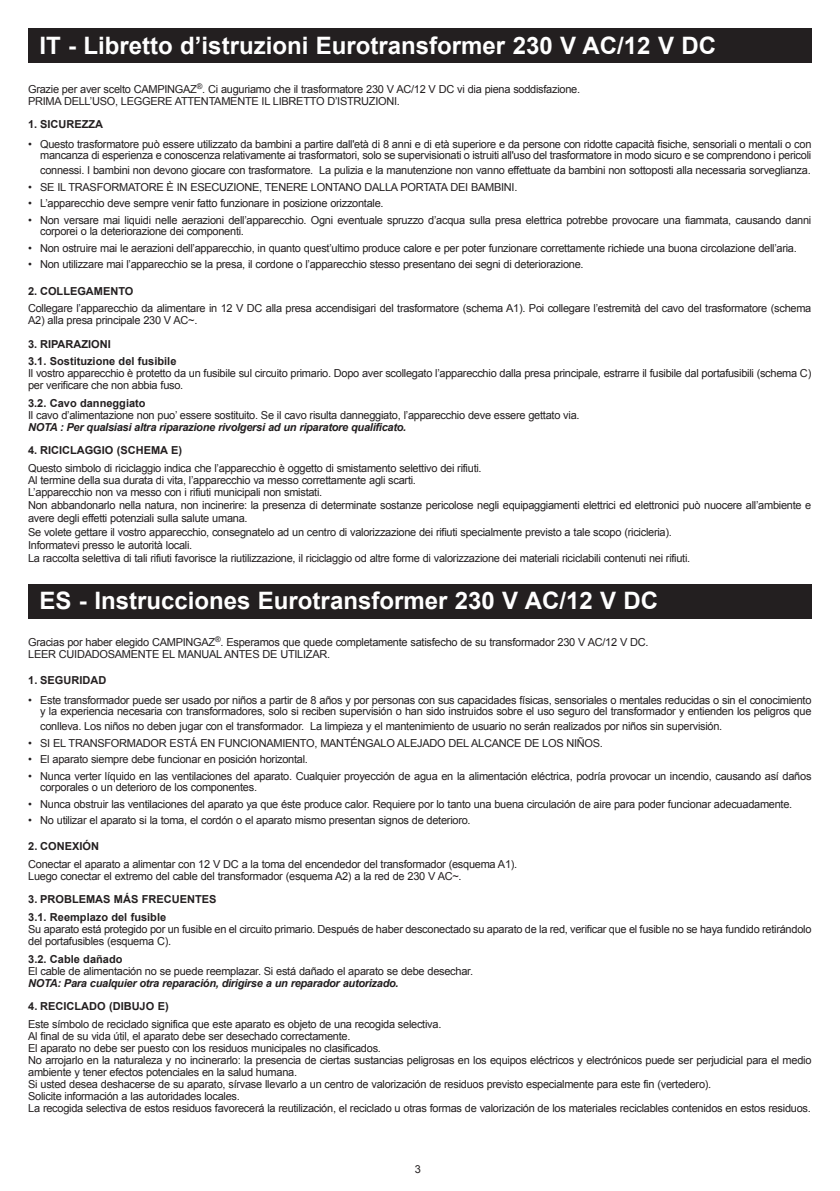
<style>
.page{position:relative;width:840px;height:1191px;background:#fff}
.page>*{position:absolute;margin:0;border:0;box-sizing:border-box;transform-origin:0 0}
.t1{font:700 24px "Arial";color:#fff}
.t2{font:11px/12px "Arial";letter-spacing:-.025em;color:#231f20}
.t3{font:700 11px/17.6px "Arial";color:#231f20}
.t4{font:italic 700 11px "Arial";letter-spacing:-.025em;color:#231f20}
</style>
<div class="page">
<div style="left:28px;top:28px;width:783px;height:34px;background:#231f20"></div>
<div style="left:28px;top:584px;width:783px;height:34px;background:#231f20"></div>
<h1 class="t1" style="left:39px;top:36px;width:677px">IT - Libretto d’istruzioni Eurotransformer 230 V AC/12 V DC</h1>
<p class="t2" style="left:28px;top:83px;width:553px">Grazie per aver scelto CAMPINGAZ<sup>®</sup>. Ci auguriamo che il trasformatore 230 V AC/12 V DC vi dia piena soddisfazione.<br>PRIMA DELL’USO, LEGGERE ATTENTAMENTE IL LIBRETTO D’ISTRUZIONI.</p>
<p class="t3" style="left:28px;top:117px;width:76px">1. SICUREZZA</p>
<p class="t2" style="left:28px;top:140px;width:784px;line-height:11px;text-align:right">• Questo trasformatore può essere utilizzato da bambini a partire dall'età di 8 anni e di età superiore e da persone con ridotte capacità fisiche, sensoriali o mentali o con mancanza di esperienza e conoscenza relativamente ai trasformatori, solo se supervisionati o istruiti all'uso del trasformatore in modo sicuro e se comprendono i pericoli</p>
<p class="t2" style="left:40px;top:164px;width:771px">connessi. I bambini non devono giocare con trasformatore. La pulizia e la manutenzione non vanno effettuate da bambini non sottoposti alla necessaria sorveglianza.</p>
<p class="t2" style="left:28px;top:182px;width:490px">• SE IL TRASFORMATORE È IN ESECUZIONE, TENERE LONTANO DALLA PORTATA DEI BAMBINI.</p>
<p class="t2" style="left:28px;top:198px;width:357px">• L’apparecchio deve sempre venir fatto funzionare in posizione orizzontale.</p>
<p class="t2" style="left:40px;top:216px;width:772px;line-height:11px;text-indent:-12px">• Non versare mai liquidi nelle aerazioni dell’apparecchio. Ogni eventuale spruzzo d’acqua sulla presa elettrica potrebbe provocare una fiammata, causando danni corporei o la deteriorazione dei componenti.</p>
<p class="t2" style="left:28px;top:243px;width:769px">• Non ostruire mai le aerazioni dell’apparecchio, in quanto quest’ultimo produce calore e per poter funzionare correttamente richiede una buona circolazione dell’aria.</p>
<p class="t2" style="left:28px;top:259px;width:556px">• Non utilizzare mai l’apparecchio se la presa, il cordone o l’apparecchio stesso presentano dei segni di deteriorazione.</p>
<p class="t3" style="left:28px;top:283px;width:107px">2. COLLEGAMENTO</p>
<p class="t2" style="left:28px;top:302px;width:784px">Collegare l’apparecchio da alimentare in 12 V DC alla presa accendisigari del trasformatore (schema A1). Poi collegare l’estremità del cavo del trasformatore (schema<br>A2) alla presa principale 230 V AC~.</p>
<p class="t3" style="left:28px;top:336px;width:150px">3. RIPARAZIONI<br>3.1. Sostituzione del fusibile</p>
<p class="t2" style="left:28px;top:367px;width:784px">Il vostro apparecchio è protetto da un fusibile sul circuito primario. Dopo aver scollegato l’apparecchio dalla presa principale, estrarre il fusibile dal portafusibili (schema C) per verificare che non abbia fuso.</p>
<p class="t3" style="left:28px;top:395px;width:119px">3.2. Cavo danneggiato</p>
<p class="t2" style="left:28px;top:409px;width:552px">Il cavo d’alimentazione non puo’ essere sostituito. Se il cavo risulta danneggiato, l’apparecchio deve essere gettato via.</p>
<p class="t4" style="left:28px;top:422px;width:379px">NOTA : Per qualsiasi altra riparazione rivolgersi ad un riparatore qualificato.</p>
<p class="t3" style="left:28px;top:442px;width:155px">4. RICICLAGGIO (SCHEMA E)</p>
<p class="t2" style="left:28px;top:462px;width:455px">Questo simbolo di riciclaggio indica che l’apparecchio è oggetto di smistamento selettivo dei rifiuti.<br>Al termine della sua durata di vita, l’apparecchio va messo correttamente agli scarti.<br>L’apparecchio non va messo con i rifiuti municipali non smistati.</p>
<p class="t2" style="left:28px;top:499px;width:784px;line-height:13.2px">Non abbandonarlo nella natura, non incinerire: la presenza di determinate sostanze pericolose negli equipaggiamenti elettrici ed elettronici può nuocere all’ambiente e avere degli effetti potenziali sulla salute umana.<br>Se volete gettare il vostro apparecchio, consegnatelo ad un centro di valorizzazione dei rifiuti specialmente previsto a tale scopo (ricicleria).<br>Informatevi presso le autorità locali.<br>La raccolta selettiva di tali rifiuti favorisce la riutilizzazione, il riciclaggio od altre forme di valorizzazione dei materiali riciclabili contenuti nei rifiuti.</p>
<h1 class="t1" style="left:40px;top:590px;width:619px">ES - Instrucciones Eurotransformer 230 V AC/12 V DC</h1>
<p class="t2" style="left:28px;top:636px;width:621px">Gracias por haber elegido CAMPINGAZ<sup>®</sup>. Esperamos que quede completamente satisfecho de su transformador 230 V AC/12 V DC.<br>LEER CUIDADOSAMENTE EL MANUAL ANTES DE UTILIZAR.</p>
<p class="t3" style="left:28px;top:672px;width:80px">1. SEGURIDAD</p>
<p class="t2" style="left:28px;top:695px;width:784px;line-height:11px;text-align:right">• Este transformador puede ser usado por niños a partir de 8 años y por personas con sus capacidades físicas, sensoriales o mentales reducidas o sin el conocimiento y la experiencia necesaria con transformadores, solo si reciben supervisión o han sido instruidos sobre el uso seguro del transformador y entienden los peligros que</p>
<p class="t2" style="left:40px;top:720px;width:683px">conlleva. Los niños no deben jugar con el transformador. La limpieza y el mantenimiento de usuario no serán realizados por niños sin supervisión.</p>
<p class="t2" style="left:28px;top:737px;width:576px">• SI EL TRANSFORMADOR ESTÁ EN FUNCIONAMIENTO, MANTÉNGALO ALEJADO DEL ALCANCE DE LOS NIÑOS.</p>
<p class="t2" style="left:28px;top:754px;width:281px">• El aparato siempre debe funcionar en posición horizontal.</p>
<p class="t2" style="left:40px;top:771px;width:772px;line-height:11px;text-indent:-12px">• Nunca verter líquido en las ventilaciones del aparato. Cualquier proyección de agua en la alimentación eléctrica, podría provocar un incendio, causando así daños corporales o un deterioro de los componentes.</p>
<p class="t2" style="left:28px;top:798px;width:765px">• Nunca obstruir las ventilaciones del aparato ya que éste produce calor. Requiere por lo tanto una buena circulación de aire para poder funcionar adecuadamente.</p>
<p class="t2" style="left:28px;top:815px;width:443px">• No utilizar el aparato si la toma, el cordón o el aparato mismo presentan signos de deterioro.</p>
<p class="t3" style="left:28px;top:838px;width:72px">2. CONEXIÓN</p>
<p class="t2" style="left:28px;top:858px;width:490px">Conectar el aparato a alimentar con 12 V DC a la toma del encendedor del transformador (esquema A1).<br>Luego conectar el extremo del cable del transformador (esquema A2) a la red de 230 V AC~.</p>
<p class="t3" style="left:28px;top:891px;width:190px">3. PROBLEMAS MÁS FRECUENTES<br>3.1. Reemplazo del fusible</p>
<p class="t2" style="left:28px;top:923px;width:784px">Su aparato está protegido por un fusible en el circuito primario. Después de haber desconectado su aparato de la red, verificar que el fusible no se haya fundido retirándolo del portafusibles (esquema C).</p>
<p class="t3" style="left:28px;top:951px;width:96px">3.2. Cable dañado</p>
<p class="t2" style="left:28px;top:965px;width:446px">El cable de alimentación no se puede reemplazar. Si está dañado el aparato se debe desechar.</p>
<p class="t4" style="left:28px;top:978px;width:372px">NOTA: Para cualquier otra reparación, dirigirse a un reparador autorizado.</p>
<p class="t3" style="left:28px;top:998px;width:142px">4. RECICLADO (DIBUJO E)</p>
<p class="t2" style="left:28px;top:1018px;width:784px">Este símbolo de reciclado significa que este aparato es objeto de una recogida selectiva.<br>Al final de su vida útil, el aparato debe ser desechado correctamente.<br>El aparato no debe ser puesto con los residuos municipales no clasificados.<br>No arrojarlo en la naturaleza y no incinerarlo: la presencia de ciertas sustancias peligrosas en los equipos eléctricos y electrónicos puede ser perjudicial para el medio ambiente y tener efectos potenciales en la salud humana.<br>Si usted desea deshacerse de su aparato, sírvase llevarlo a un centro de valorización de residuos previsto especialmente para este fin (vertedero).<br>Solicite información a las autoridades locales.<br>La recogida selectiva de estos residuos favorecerá la reutilización, el reciclado u otras formas de valorización de los materiales reciclables contenidos en estos residuos.</p>
<p class="t2" style="left:414px;top:1164px;width:8px">3</p>
</div>
